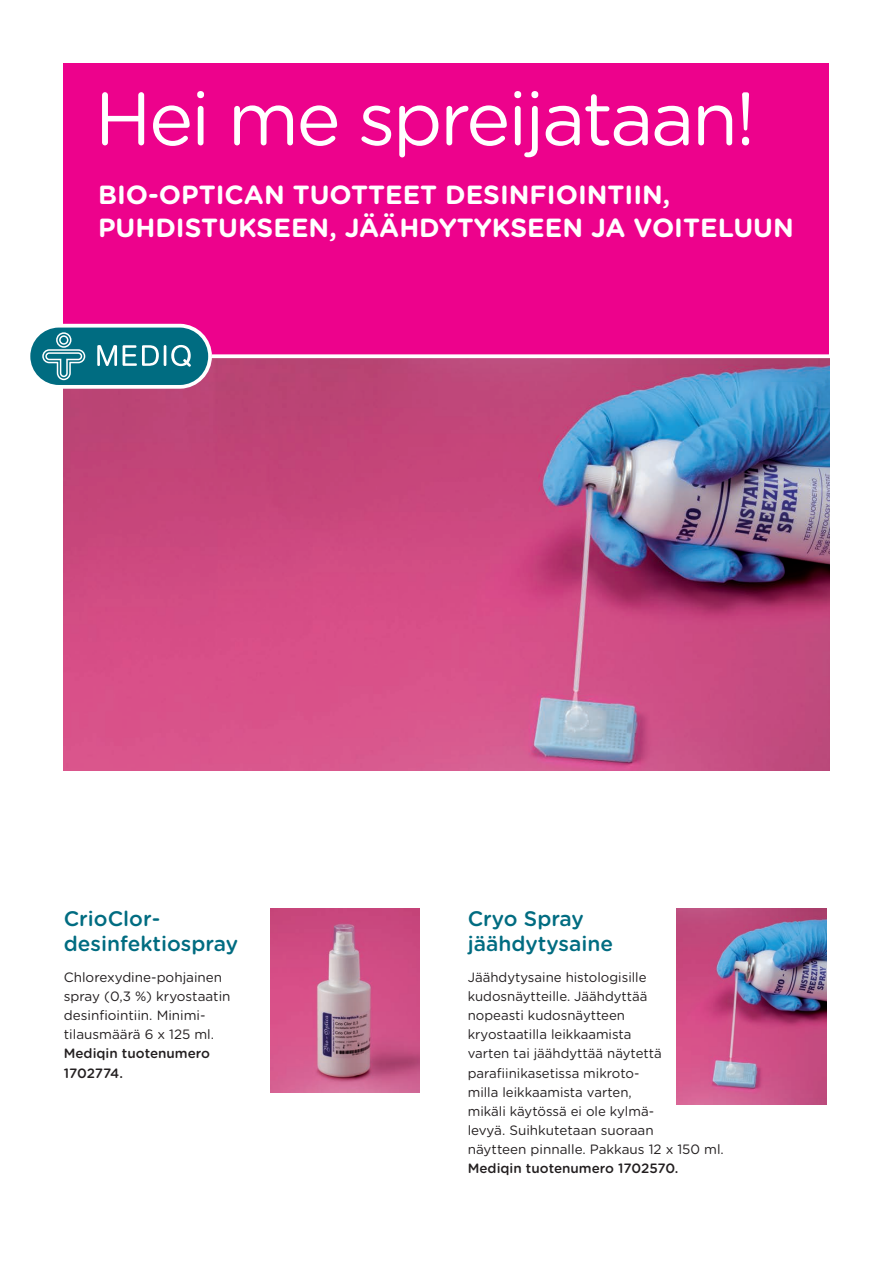
<style>
.page{position:relative;width:893px;height:1263px;background:#fff}
.page>*{position:absolute;margin:0;border:0;box-sizing:border-box;transform-origin:0 0}
.t1{font:75px "Gotham Rounded";letter-spacing:-.035em;color:#fff}
.t2{font:700 26.25px/33px "Gotham Rounded";color:#fff}
.t3{font:500 21px/25.5px "Gotham Rounded";color:#006c81}
.t4{font:13.5px/19.2px "Gotham Rounded";color:#231f20}
.t5{font:500 13.5px/19.2px "Gotham Rounded";color:#231f20}
</style>
<div class="page">
<img style="left:64px;top:358px;width:765px;height:413px">
<div style="left:64px;top:64px;width:765px;height:293px;background:#ed028c"></div>
<img style="left:676px;top:909px;width:151px;height:195px">
<img style="left:271px;top:909px;width:149px;height:183px">
<svg style="left:30px;top:324px;width:182px;height:65px;background:#4a8fa1"></svg>
<svg style="left:212px;top:354px;width:617px;height:3px;background:#fcdff0"></svg>
<h1 class="t1" style="left:95px;top:67px;width:663px">Hei me spreijataan!</h1>
<h2 class="t2" style="left:98px;top:177px;width:697px">BIO-OPTICAN TUOTTEET DESINFIOINTIIN,<br>PUHDISTUKSEEN, JÄÄHDYTYKSEEN JA VOITELUUN</h2>
<h3 class="t3" style="left:64px;top:905px;width:176px">CrioClor&shy;desinfektiospray</h3>
<p class="t4" style="left:64px;top:967px;width:168px">Chlorexydine-pohjainen spray (0,3 %) kryostaatin desinfiointiin. Minimi&shy;tilausmäärä 6 x 125 ml.</p>
<p class="t5" style="left:64px;top:1043px;width:148px">Mediqin tuotenumero<br>1702774.</p>
<h3 class="t3" style="left:468px;top:905px;width:147px">Cryo Spray jäähdytysaine</h3>
<p class="t4" style="left:468px;top:967px;width:258px">Jäähdytysaine histologisille kudosnäytteille. Jäähdyttää<br>nopeasti kudosnäytteen<br>kryostaatilla leikkaamista<br>varten tai jäähdyttää näytettä parafiinikasetissa mikroto-<br>milla leikkaamista varten,<br>mikäli käytössä ei ole kylmä-<br>levyä. Suihkutetaan suoraan<br>näytteen pinnalle. Pakkaus 12 x 150 ml.</p>
<p class="t5" style="left:468px;top:1158px;width:212px">Mediqin tuotenumero 1702570.</p>
</div>
